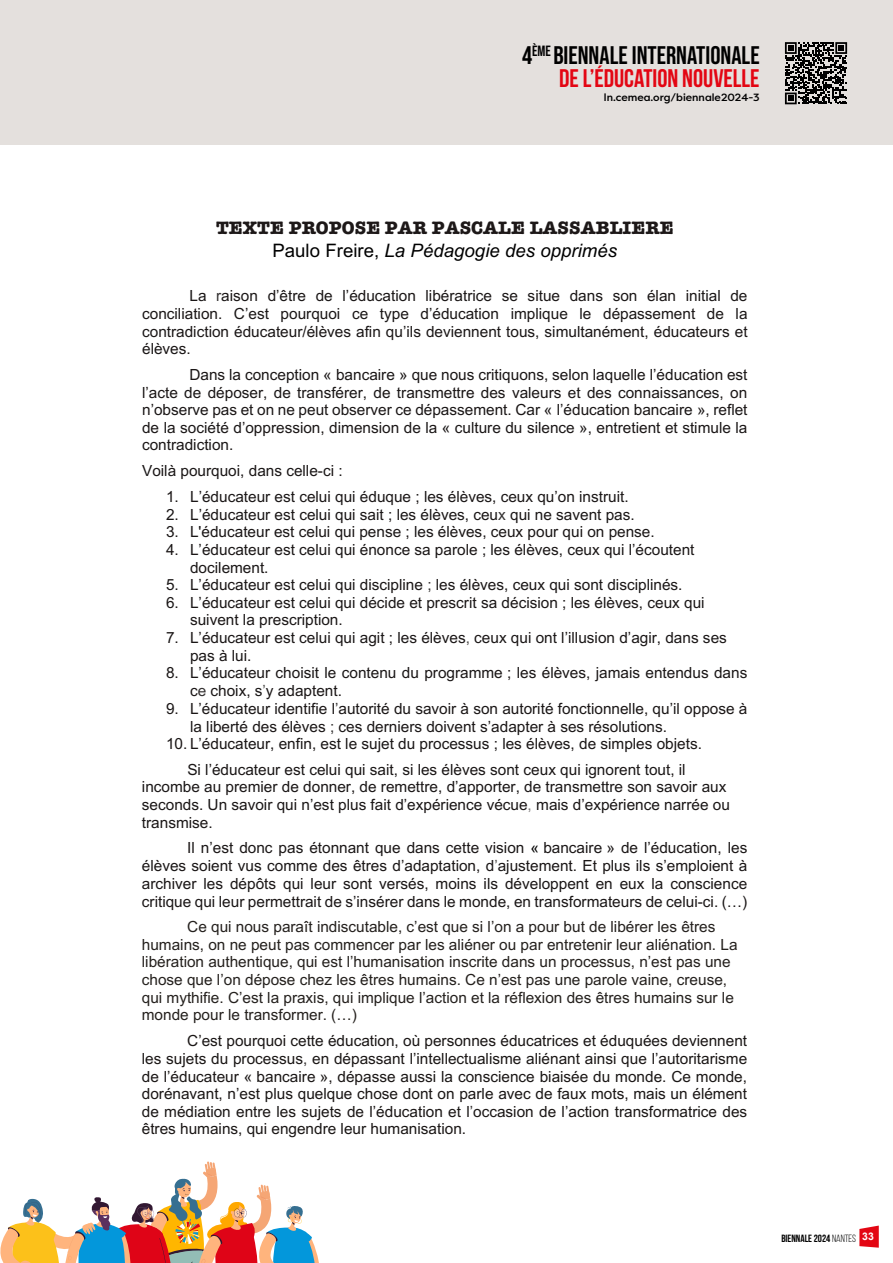
<style>
.page{position:relative;width:893px;height:1263px;background:#fff}
.page>*{position:absolute;margin:0;border:0;box-sizing:border-box;transform-origin:0 0}
.t1{font:25.5px/22.6px "Bebas Neue";color:#000;text-align:right}
.t2{font:italic 18.6px "Arial";letter-spacing:.005em;color:#000}
.t3{font:700 18.6px "American Typewriter";letter-spacing:.005em;color:#1d1818}
.t4{font:15.45px/17.5px "Arial";color:#1a1616}
.t5{font:15.45px/17.7px "Arial";color:#1a1615;text-align:justify}
.t6{font:15.45px/17.5px "Arial";color:#24201d}
.t7{font:500 10.5px "Filson Pro";color:#000}
.t8{font:700 10.5px "Bebas Neue";color:#000}
.s1{font-weight:700;color:#e30613}
.s2{font-style:normal}
.s3{color:#343131}
.s4{color:#4f4d4b}
.s5{color:#7e7b7c}
.s6{color:#000}
.s7{font-weight:400}
.s8{font-family:"Arial";color:#fff}
</style>
<div class="page">
<svg style="left:859px;top:1225px;width:20px;height:23px"></svg>
<div style="left:0;top:0;width:893px;height:145px;background:#e4e0dd"></div>
<svg style="left:0;top:1161px;width:319px;height:102px"></svg>
<div style="left:782px;top:39px;width:68px;height:69px;background:linear-gradient(to right,#e3dfdc,#e4e0dd)"></div>
<svg style="left:785px;top:42px;width:62px;height:62px"></svg>
<h1 class="t1" style="left:522px;top:44px;width:239px">4<sup>ÈME</sup> BIENNALE INTERNATIONALE<br><span class="s1">DE L’ÉDUCATION NOUVELLE</span></h1>
<p class="t7" style="left:604px;top:90px;width:157px">ln.cemea.org/biennale2024-3</p>
<p class="t3" style="left:216px;top:212px;width:459px">TEXTE PROPOSE PAR PASCALE LASSABLIERE</p>
<p class="t2" style="left:272px;top:238px;width:346px"><span class="s2">Paulo Freire,</span> La Pédagogie des opprimés</p>
<p class="t4" style="left:142px;top:287px;width:607px;text-align:justify;text-indent:47px">La <span class="s3">r</span>aison d’être de l’éducation libératrice se situe dans son élan initial de conciliation. C’est pourquoi ce type d’éducation implique le dépassement de la contradiction éducateur/élèves afin qu’ils deviennent tous, simultanément, éducateurs et élèves.</p>
<p class="t4" style="left:142px;top:366px;width:607px;text-align:justify;text-indent:47px">Dans la conception « bancaire » que nous critiquons, selon laquelle l’éducation est l’acte de déposer, de transférer, de transmettre des valeurs et des connaissances, on n’observe pas et on ne peut observer ce dépassement. Car « l’éducation bancaire », reflet de la société d’oppression, dimension de la « culture du silence », entretient et stimule la contradiction.</p>
<p class="t4" style="left:142px;top:462px;width:202px">Voilà pourquoi, dans celle-ci :</p>
<p class="t4" style="left:166px;top:488px;width:464px">1. L’éducateur est celui qui éduque ; les élèves, ceux qu’on instruit.</p>
<p class="t4" style="left:166px;top:505px;width:470px">2. L’éducateur est celui qui sait ; les élèves, ceu<span class="s3">x</span> qui ne savent pas.</p>
<p class="t4" style="left:166px;top:523px;width:490px">3. L'éducateur est celui qui pense ; les élèves, ceux pour qui on pense.</p>
<p class="t4" style="left:190px;top:541px;width:506px;text-indent:-24px">4. L’éducateur est celui qui énonce sa parole ; les élèves, ceux qui l’écoutent docilement.</p>
<p class="t4" style="left:166px;top:576px;width:518px">5. L’éducateur est celui qui discipline <span class="s3">;</span> les élèves, ceux qui sont disciplinés.</p>
<p class="t4" style="left:190px;top:593px;width:516px;text-indent:-24px">6. L’éducateur est celui qui décide et prescrit sa décision ; les élèves, ceux qui suivent la prescription.</p>
<p class="t4" style="left:190px;top:629px;width:538px;text-indent:-24px">7. L’éducateur est celui qui agit ; les élèves<span class="s4">,</span> ceux qui ont l’illusion d’agir, dans ses pas à lui.</p>
<p class="t4" style="left:190px;top:664px;width:559px;line-height:18px;text-indent:-24px">8. L’éducateur choisit le contenu du programme ; les élèves, jamais entendus dans c<span class="s3">e</span> choix, s<span class="s4">’</span>y adaptent.</p>
<p class="t4" style="left:190px;top:700px;width:559px;text-indent:-24px">9. L’éducateur identifie l<span class="s3">’</span>autorité du savoir à son autorité fonctionnelle, qu’il oppose à la liberté des élèves <span class="s3">;</span> ces derniers doivent s’adapter à ses résolutions.</p>
<p class="t4" style="left:166px;top:731px;width:537px;line-height:25.7px;text-align:center">10. L’éducateur, enfin, est le sujet du processus ; les élèves, de simples objets.<br>Si l’éducateur est celui qui sait, si les élèves sont ceux qui ignorent tout, il</p>
<p class="t4" style="left:142px;top:778px;width:589px">incombe au premier de donner, de remettre, d’apporter, de transmettre son savoir aux seconds. Un savoir qui n’est plus fait d’expérience vécue<span class="s5">,</span> mais d’expérience narrée ou transmise.</p>
<p class="t4" style="left:142px;top:839px;width:607px;text-align:justify;text-indent:45px">Il n’est donc pas étonnant que dans cette vision <span class="s6">«</span> bancaire » de l’éducation, les élèves soient vus comme des êtres d’adaptation, d<span class="s4">’</span>ajustement. Et plus ils s’emploient à archiver les dépôts qui leur sont versés, moins ils développent en eux la conscience critique qui leur permettrait de s’insérer dans le monde, en transformateurs de celui-ci. (…)</p>
<p class="t6" style="left:142px;top:918px;width:597px;text-indent:45px">Ce qui nous paraît indiscutable, c’est que si l’on a pour but de libérer les êtres humains, on ne peut pas commencer par les aliéner ou par entretenir leur aliénation. La libération authentique, qui est l’humanisation inscrite dans un processus, n’est pas une chose que l’on dépose chez les êtres humains. Ce n’est pas une parole vaine, creuse, qui mythifie. C’est la praxis, qui implique l’action et la réflexion des êtres humains sur le monde pour le transformer. (…)</p>
<p class="t5" style="left:142px;top:1031px;width:607px;text-indent:45px">C’est pourquoi cette éducation, où personnes éducatrices et éduquées deviennent les sujets du processus<span class="s3">,</span> en dépassant l’intellectualisme aliénant ainsi que l’autoritarisme de l’éducateur « bancaire », dépasse aussi la conscience biaisée du monde. Ce monde, dorénavant, n’est plus quelque chose dont on parle avec de faux mots, mais un élément de médiation entre les sujets de l’éducation et l<span class="s3">’</span>occasion de l’action transformatrice des êtres humains, qui engendre leur humanisation.</p>
<p class="t8" style="left:781px;top:1232px;width:94px">BIENNALE 2024 <span class="s7">NANTES</span> <span class="s8">33</span></p>
</div>
